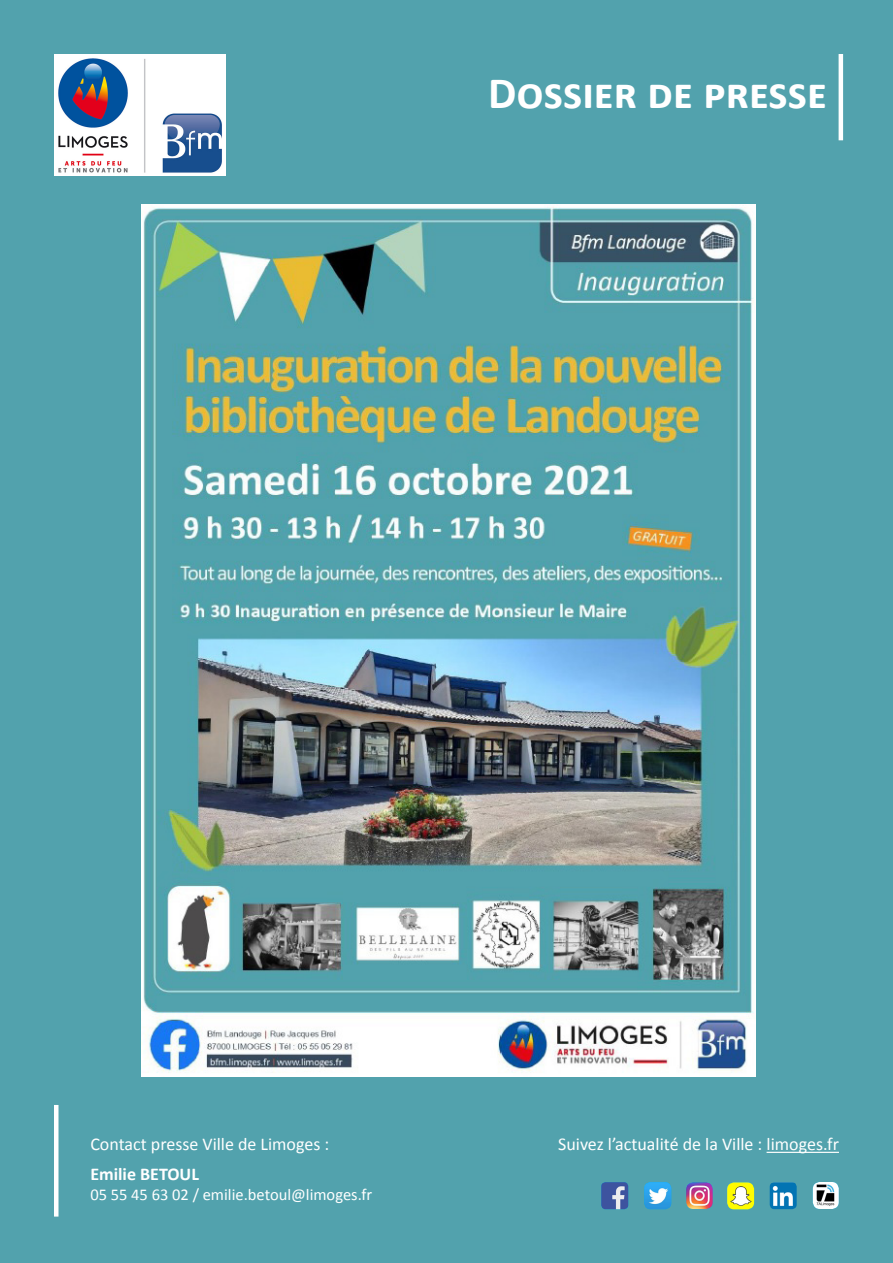
<style>
.page{position:relative;width:893px;height:1263px;background:#fff}
.page>*{position:absolute;margin:0;border:0;box-sizing:border-box;transform-origin:0 0}
.t1{font:700 45px "Calibri";color:#fff}
.t2{font:18px "Calibri";color:#fff}
.t3{font:700 18px "Calibri";color:#fff}
.t4{font:16.5px "Calibri";color:#fff}
</style>
<div class="page">
<div style="left:0;top:0;width:893px;height:1093px;background:#52a2ad"></div>
<img style="left:141px;top:205px;width:614px;height:872px">
<hr style="left:839px;top:54px;width:4px;height:86px;background:#fff">
<div style="left:0;top:1086px;width:893px;height:177px;background:#52a2ad"></div>
<hr style="left:54px;top:1105px;width:4px;height:111px;background:#fff">
<img style="left:601px;top:1182px;width:27px;height:27px">
<img style="left:686px;top:1182px;width:27px;height:27px">
<img style="left:644px;top:1182px;width:27px;height:27px">
<img style="left:727px;top:1182px;width:27px;height:27px">
<img style="left:813px;top:1182px;width:26px;height:27px">
<hr style="left:766px;top:1152px;width:73px;height:1px;background:#fff">
<img style="left:770px;top:1182px;width:27px;height:27px">
<img style="left:54px;top:54px;width:171px;height:122px">
<p class="t1" style="left:488px;top:62px;width:340px">Dossier de presse</p>
<p class="t2" style="left:90px;top:1132px;width:240px">Contact presse Ville de Limoges :</p>
<p class="t3" style="left:90px;top:1162px;width:110px">Emilie BETOUL</p>
<p class="t4" style="left:90px;top:1183px;width:283px">05 55 45 63 02 / emilie.betoul@limoges.fr</p>
<p class="t2" style="left:558px;top:1132px;width:282px">Suivez l’actualité de la Ville : limoges.fr</p>
</div>
